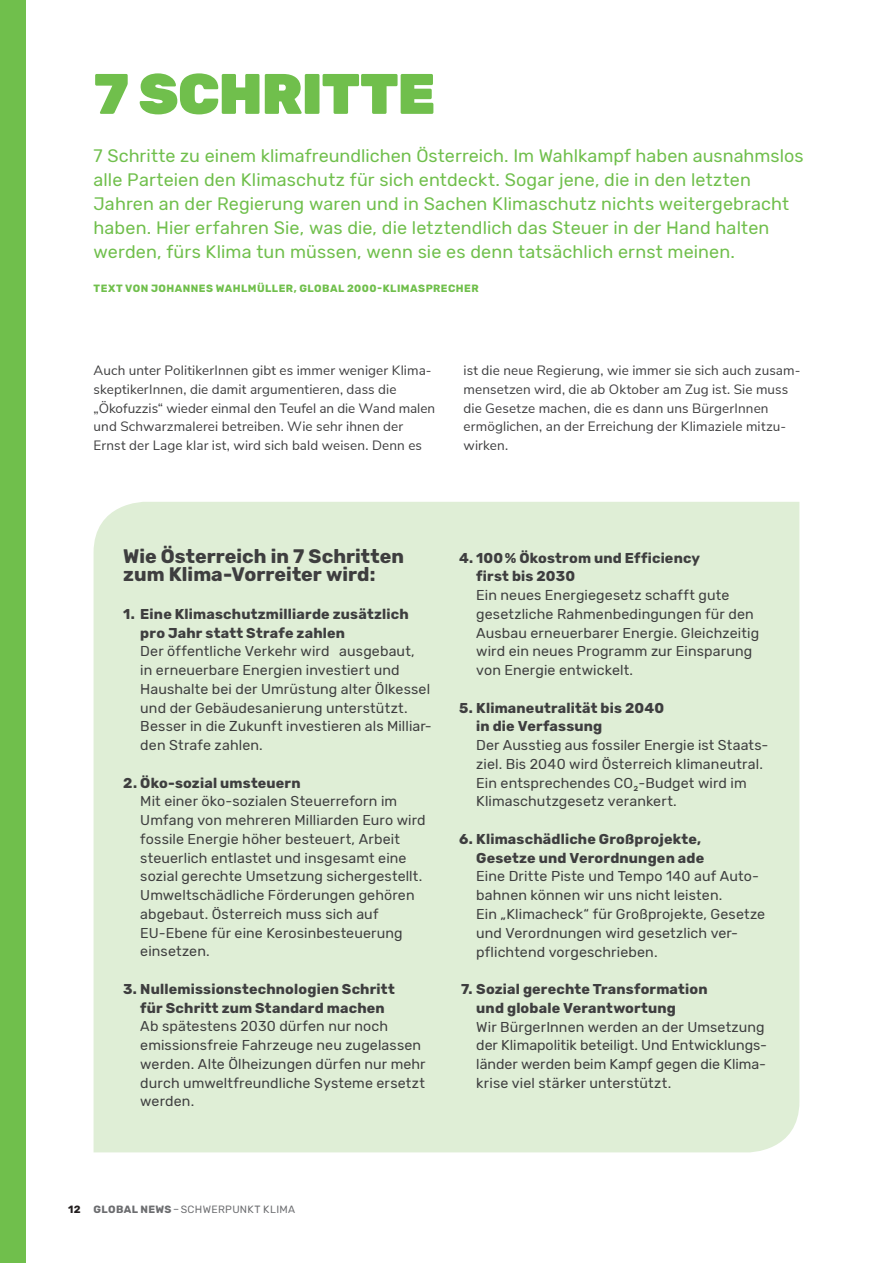
<style>
.page{position:relative;width:893px;height:1263px;background:#fff}
.page>*{position:absolute;margin:0;border:0;box-sizing:border-box;transform-origin:0 0}
.t1{font:900 57px "Rubik";letter-spacing:-.02em;color:#70bf4c}
.t2{font:700 19.5px/18.8px "Rubik";letter-spacing:.005em;color:#3e3e3f}
.t3{font:18px/24px "Rubik";letter-spacing:.005em;color:#70bf4c}
.t4{font:14.25px/18.8px "Rubik";letter-spacing:.01em;color:#3e3e3f}
.t5{font:700 14.25px/18.8px "Rubik";letter-spacing:.015em;color:#3e3e3f}
.t6{font:13.5px/18.8px "Nunito Sans";letter-spacing:.01em;color:#3e3e3f}
.t7{font:700 10.5px "Rubik";letter-spacing:.04em;color:#70bf4c}
.t8{font:10.5px "Rubik";letter-spacing:.03em;color:#6c6d70}
.s1{font-weight:700;color:#231f20}
.s2{font-weight:700}
</style>
<div class="page">
<div style="left:0;top:0;width:26px;height:1263px;background:#70bf4c"></div>
<div style="left:94px;top:502px;width:705px;height:650px;background:#dfeed6"></div>
<h1 class="t1" style="left:94px;top:60px;width:343px">7 SCHRITTE</h1>
<p class="t3" style="left:94px;top:144px;width:711px">7 Schritte zu einem klimafreundlichen Österreich. Im Wahlkampf haben ausnahmslos alle Parteien den Klimaschutz für sich entdeckt. Sogar jene, die in den letzten Jahren an der Regierung waren und in Sachen Klimaschutz nichts weitergebracht haben. Hier erfahren Sie, was die, die letztendlich das Steuer in der Hand halten werden, fürs Klima tun müssen, wenn sie es denn tatsächlich ernst meinen.</p>
<p class="t7" style="left:94px;top:283px;width:387px">TEXT VON JOHANNES WAHLMÜLLER, GLOBAL 2000-KLIMASPRECHER</p>
<p class="t6" style="left:94px;top:360px;width:343px">Auch unter PolitikerInnen gibt es immer weniger Klima&shy;skeptikerInnen, die damit argumentieren, dass die „Ökofuzzis“ wieder einmal den Teufel an die Wand malen und Schwarzmalerei betreiben. Wie sehr ihnen der Ernst der Lage klar ist, wird sich bald weisen. Denn es</p>
<p class="t6" style="left:463px;top:360px;width:339px">ist die neue Regierung, wie immer sie sich auch zusam&shy;mensetzen wird, die ab Oktober am Zug ist. Sie muss die Gesetze machen, die es dann uns BürgerInnen ermöglichen, an der Erreichung der Klimaziele mitzu&shy;wirken.</p>
<h2 class="t2" style="left:123px;top:547px;width:282px">Wie Österreich in 7 Schritten zum Klima-Vorreiter wird:</h2>
<p class="t5" style="left:140px;top:605px;width:270px;text-indent:-17px">1. Eine Klimaschutzmilliarde zusätzlich pro Jahr statt Strafe zahlen</p>
<p class="t4" style="left:140px;top:642px;width:293px">Der öffentliche Verkehr wird ausgebaut,<br>in erneuerbare Energien investiert und Haushalte bei der Umrüstung alter Ölkessel und der Gebäudesanierung unterstützt.<br>Besser in die Zukunft investieren als Milliar&shy;den Strafe zahlen.</p>
<p class="t5" style="left:123px;top:774px;width:179px">2. Öko-sozial umsteuern</p>
<p class="t4" style="left:140px;top:792px;width:287px">Mit einer öko-sozialen Steuerreforn im Umfang von mehreren Milliarden Euro wird fossile Energie höher besteuert, Arbeit steuerlich entlastet und insgesamt eine sozial gerechte Umsetzung sichergestellt.<br>Umweltschädliche Förderungen gehören abgebaut. Österreich muss sich auf EU-Ebene für eine Kerosinbesteuerung einsetzen.</p>
<p class="t5" style="left:123px;top:980px;width:273px;text-align:center">3. Nullemissionstechnologien Schritt für Schritt zum Standard machen</p>
<p class="t4" style="left:140px;top:1017px;width:287px">Ab spätestens 2030 dürfen nur noch emissionsfreie Fahrzeuge neu zugelassen werden. Alte Ölheizungen dürfen nur mehr durch umweltfreundliche Systeme ersetzt werden.</p>
<p class="t5" style="left:476px;top:549px;width:225px;text-indent:-17px">4. 100% Ökostrom und Efficiency first bis 2030</p>
<p class="t4" style="left:476px;top:586px;width:284px">Ein neues Energiegesetz schafft gute gesetzliche Rahmenbedingungen für den Ausbau erneuerbarer Energie. Gleichzeitig wird ein neues Programm zur Einsparung von Energie entwickelt.</p>
<p class="t5" style="left:476px;top:699px;width:189px;text-indent:-17px">5. Klimaneutralität bis 2040 in die Verfassung</p>
<p class="t4" style="left:476px;top:736px;width:294px">Der Ausstieg aus fossiler Energie ist Staats&shy;ziel. Bis 2040 wird Österreich klimaneutral.<br>Ein entsprechendes CO2-Budget wird im Klimaschutzgesetz verankert.</p>
<p class="t5" style="left:459px;top:830px;width:246px;text-align:right">6. Klimaschädliche Großprojekte,<br>Gesetze und Verordnungen ade</p>
<p class="t4" style="left:476px;top:867px;width:290px">Eine Dritte Piste und Tempo 140 auf Auto&shy;bahnen können wir uns nicht leisten.<br>Ein „Klimacheck“ für Großprojekte, Gesetze und Verordnungen wird gesetzlich ver&shy;pflichtend vorgeschrieben.</p>
<p class="t5" style="left:476px;top:980px;width:233px;text-indent:-15px">7. Sozial gerechte Transformation und globale Verantwortung</p>
<p class="t4" style="left:476px;top:1017px;width:292px">Wir BürgerInnen werden an der Umsetzung der Klimapolitik beteiligt. Und Entwicklungs&shy;länder werden beim Kampf gegen die Klima&shy;krise viel stärker unterstützt.</p>
<p class="t8" style="left:68px;top:1203px;width:228px"><span class="s1">12</span> <span class="s2">GLOBAL NEWS</span>–SCHWERPUNKT KLIMA</p>
</div>
